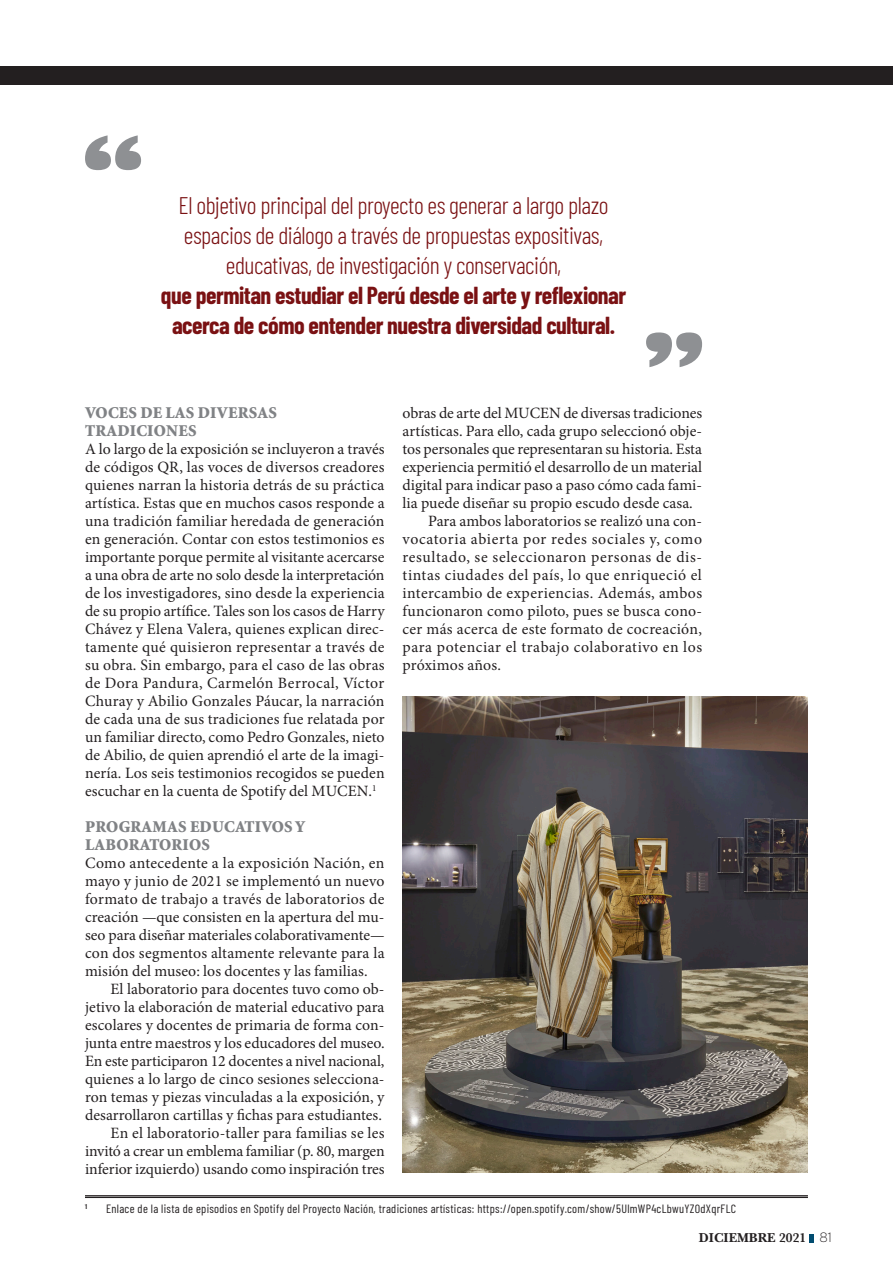
<style>
.page{position:relative;width:893px;height:1276px;background:#fff}
.page>*{position:absolute;margin:0;border:0;box-sizing:border-box;transform-origin:0 0}
.PIE{font:300 24px "Barlow Condensed";letter-spacing:-.02em;color:#7a1113}
.PIE-2{font:700 24px "Barlow Condensed";letter-spacing:-.02em;color:#7a1113}
.TITULOS_GRISES{font:900 16.5px/18px "Minion Std";letter-spacing:.015em;color:#808285}
.CUERPO_SIN_INDENTADO{font:15.75px/18px "Minion Pro";letter-spacing:.005em;color:#231f20;text-align:justify}
.CUERPO_INDENTADO{font:15.75px/18px "Minion Pro";letter-spacing:.005em;color:#231f20;text-align:justify}
.t1{font:13.5px "New Baskerville Bold SC";color:#231f20}
.PIE-3{font:12px "Barlow Condensed";letter-spacing:.02em;color:#231f20}
.PIE-4{font:700 condensed 7.05px "Interstate";color:#231f20}
.s1{font-family:"Baskerville";font-weight:600}
.s2{font-family:"Interstate";font-weight:200}
</style>
<div class="page">
<svg style="left:809px;top:1234px;width:4px;height:8px"></svg>
<div style="left:0;top:67px;width:893px;height:18px;background:#231f20"></div>
<img style="left:403px;top:696px;width:405px;height:476px">
<svg style="left:85px;top:135px;width:56px;height:35px"></svg>
<svg style="left:646px;top:332px;width:56px;height:35px"></svg>
<hr style="left:85px;top:1196px;width:723px;height:2px;background:#231f20">
<hr style="left:85px;top:1195px;width:723px;height:1px;background:#231f20">
<p class="PIE" style="left:179px;top:188px;width:431px">El objetivo principal del proyecto es generar a largo plazo</p>
<p class="PIE" style="left:184px;top:218px;width:421px">espacios de diálogo a través de propuestas expositivas,</p>
<p class="PIE" style="left:226px;top:248px;width:337px">educativas, de investigación y conservación,</p>
<p class="PIE-2" style="left:161px;top:279px;width:467px">que permitan estudiar el Perú desde el arte y reflexionar</p>
<p class="PIE-2" style="left:172px;top:309px;width:445px">acerca de cómo entender nuestra diversidad cultural.</p>
<p class="CUERPO_INDENTADO" style="left:403px;top:404px;width:301px">obras de arte del MUCEN de diversas tradiciones artísticas. Para ello, cada grupo seleccionó obje&shy;tos personales que representaran su historia. Esta experiencia permitió el desarrollo de un material digital para indicar paso a paso cómo cada fami&shy;lia puede diseñar su propio escudo desde casa.</p>
<p class="CUERPO_INDENTADO" style="left:403px;top:512px;width:301px;text-indent:26px">Para ambos laboratorios se realizó una con&shy;vocatoria abierta por redes sociales y, como resultado, se seleccionaron personas de dis&shy;tintas ciudades del país, lo que enriqueció el intercambio de experiencias. Además, ambos funcionaron como piloto, pues se busca cono&shy;cer más acerca de este formato de cocreación, para potenciar el trabajo colaborativo en los próximos años.</p>
<p class="TITULOS_GRISES" style="left:85px;top:404px;width:193px">VOCES DE LAS DIVERSAS<br>TRADICIONES</p>
<p class="CUERPO_SIN_INDENTADO" style="left:85px;top:440px;width:301px">A lo largo de la exposición se incluyeron a través de códigos QR, las voces de diversos creadores quienes narran la historia detrás de su práctica artística. Estas que en muchos casos responde a una tradición familiar heredada de generación en generación. Contar con estos testimonios es importante porque permite al visitante acercarse a una obra de arte no solo desde la interpretación de los investigadores, sino desde la experiencia de su propio artífice. Tales son los casos de Harry Chávez y Elena Valera, quienes explican direc&shy;tamente qué quisieron representar a través de su obra. Sin embargo, para el caso de las obras de Dora Pandura, Carmelón Berrocal, Víctor Churay y Abilio Gonzales Páucar, la narración de cada una de sus tradiciones fue relatada por un familiar directo, como Pedro Gonzales, nieto de Abilio, de quien aprendió el arte de la imagi&shy;nería. Los seis testimonios recogidos se pueden escuchar en la cuenta de Spotify del MUCEN.<sup>1</sup></p>
<p class="TITULOS_GRISES" style="left:85px;top:818px;width:222px">PROGRAMAS EDUCATIVOS Y<br>LABORATORIOS</p>
<p class="CUERPO_SIN_INDENTADO" style="left:85px;top:854px;width:301px">Como antecedente a la exposición Nación, en mayo y junio de 2021 se implementó un nuevo formato de trabajo a través de laboratorios de creación —que consisten en la apertura del mu&shy;seo para diseñar materiales colaborativamente— con dos segmentos altamente relevante para la misión del museo: los docentes y las familias.</p>
<p class="CUERPO_INDENTADO" style="left:85px;top:980px;width:301px;text-indent:26px">El laboratorio para docentes tuvo como ob&shy;jetivo la elaboración de material educativo para escolares y docentes de primaria de forma con&shy;junta entre maestros y los educadores del museo.<br>En este participaron 12 docentes a nivel nacional, quienes a lo largo de cinco sesiones selecciona&shy;ron temas y piezas vinculadas a la exposición, y desarrollaron cartillas y fichas para estudiantes.</p>
<p class="CUERPO_INDENTADO" style="left:85px;top:1124px;width:301px;text-indent:26px">En el laboratorio-taller para familias se les invitó a crear un emblema familiar (p. 80, margen inferior izquierdo) usando como inspiración tres</p>
<p class="PIE-3" style="left:85px;top:1199px;width:5px">1</p>
<p class="PIE-3" style="left:136px;top:1199px;width:568px">de la lista de pisodios en Spotify del Proyecto Nación, tradiciones artí ticas: https://o en.spotify.c m/show/5UlmWP4cLbwuYZOdXqrFLC</p>
<p class="PIE-4" style="left:85px;top:1202px;width:4px">1</p>
<p class="PIE-3" style="left:106px;top:1199px;width:632px">Enlace de la lista de episodios en Spotify del Proyecto Nación, tradiciones artísticas: https://open.spotify.com/show/5UlmWP4cLbwuYZOdXqrFLC</p>
<p class="t1" style="left:699px;top:1230px;width:134px">DICIEMBRE <span class="s1">2021</span> <span class="s2">81</span></p>
</div>
